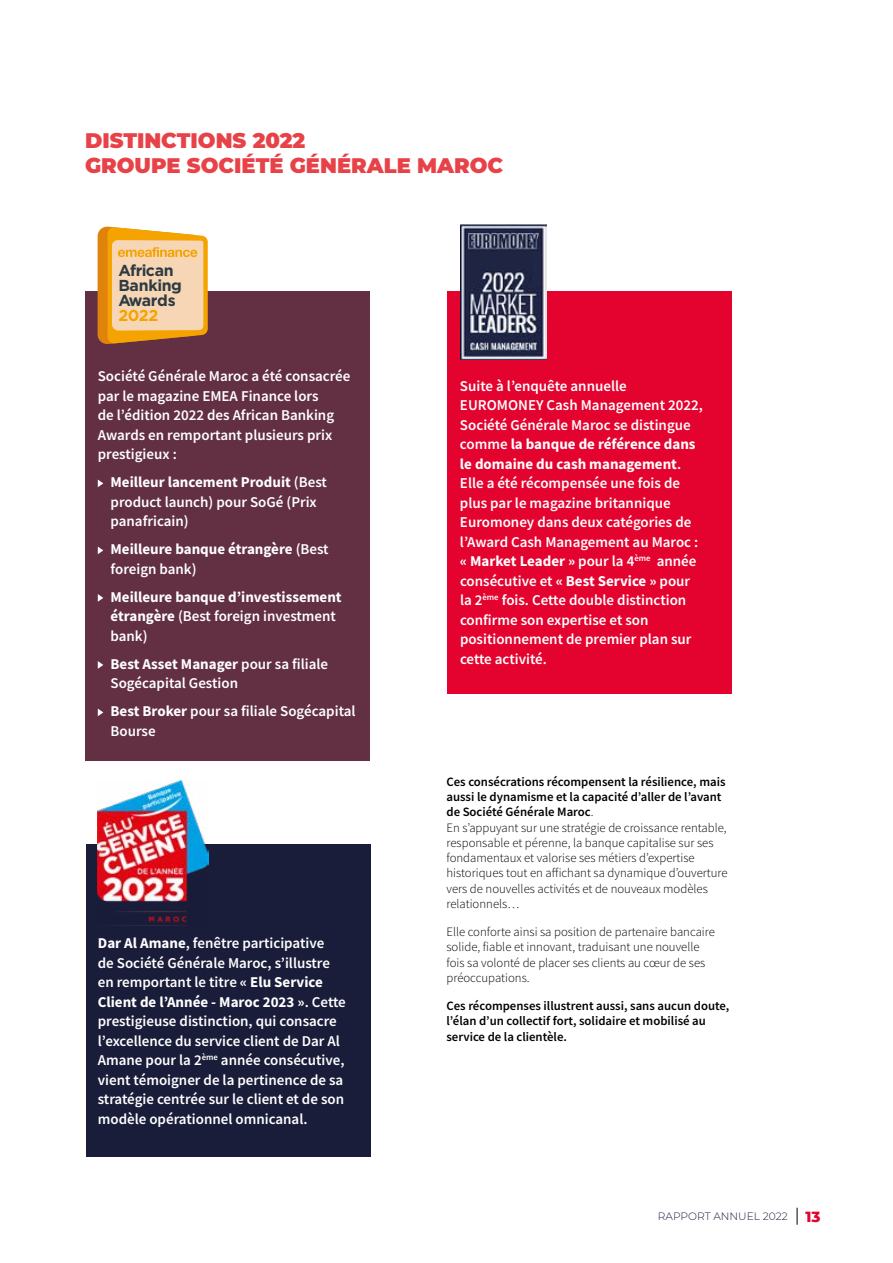
<style>
.page{position:relative;width:893px;height:1263px;background:#fff}
.page>*{position:absolute;margin:0;border:0;box-sizing:border-box;transform-origin:0 0}
.t1{font:900 21px/25.2px "Montserrat";color:#e84249}
.t2{font:700 15.9px/14.9px "Gotham";letter-spacing:-.015em;color:#2f3b42}
.t3{font:700 15.9px "Gotham";color:#f5a300}
.t4{font:600 15px/19.5px "Source Sans Pro";color:#fff}
.t5{font:700 15px/19.5px "Source Sans Pro";color:#fff}
.t6{font:300 12.75px/15.3px "Source Sans Pro";color:#000}
.t7{font:600 12.75px/15.3px "Source Sans Pro";color:#000}
.t8{font:300 10.65px "Montserrat";color:#1a1d3a}
.s1{font-weight:700}
.s2{font-weight:600}
.s3{font-weight:800;font-size:15px;color:#e4032e}
</style>
<div class="page">
<svg style="left:797px;top:1208px;width:1px;height:17px"></svg>
<div style="left:85px;top:291px;width:285px;height:470px;background:#633043"></div>
<div style="left:86px;top:844px;width:285px;height:313px;background:#1a1d3a"></div>
<div style="left:447px;top:291px;width:285px;height:403px;background:#e4032e"></div>
<svg style="left:98px;top:479px;width:5px;height:8px"></svg>
<svg style="left:98px;top:546px;width:5px;height:8px"></svg>
<svg style="left:98px;top:594px;width:5px;height:8px"></svg>
<svg style="left:98px;top:661px;width:5px;height:8px"></svg>
<svg style="left:98px;top:708px;width:5px;height:8px"></svg>
<img style="left:460px;top:224px;width:86px;height:135px">
<svg style="left:98px;top:226px;width:110px;height:118px"></svg>
<img style="left:97px;top:781px;width:111px;height:142px">
<h1 class="t1" style="left:85px;top:127px;width:420px">DISTINCTIONS 2022<br>GROUPE SOCIÉTÉ GÉNÉRALE MAROC</h1>
<p class="t2" style="left:118px;top:263px;width:65px">African<br>Banking<br>Awards</p>
<p class="t3" style="left:118px;top:306px;width:41px">2022</p>
<p class="t4" style="left:98px;top:366px;width:254px">Société Générale Maroc a été consacrée par le magazine EMEA Finance lors<br>de l’édition 2022 des African Banking<br>Awards en remportant plusieurs prix prestigieux :</p>
<p class="t4" style="left:111px;top:472px;width:218px"><span class="s1">Meilleur lancement Produit</span> (Best product launch) pour SoGé (Prix panafricain)</p>
<p class="t5" style="left:111px;top:539px;width:220px">Meilleure banque étrangère <span class="s2">(Best foreign bank)</span></p>
<p class="t5" style="left:111px;top:587px;width:233px">Meilleure banque d’investissement étrangère <span class="s2">(Best foreign investment bank)</span></p>
<p class="t4" style="left:111px;top:654px;width:219px"><span class="s1">Best Asset Manager</span> pour sa filiale<br>Sogécapital Gestion</p>
<p class="t4" style="left:111px;top:701px;width:247px"><span class="s1">Best Broker</span> pour sa filiale Sogécapital<br>Bourse</p>
<p class="t4" style="left:98px;top:933px;width:250px"><span class="s1">Dar Al Amane</span>, fenêtre participative<br>de Société Générale Maroc, s’illustre en remportant le titre <span class="s1">« Elu Service Client de l’Année - Maroc 2023 »</span>. Cette prestigieuse distinction, qui consacre l’excellence du service client de Dar Al Amane pour la 2<sup>ème</sup> année consécutive, vient témoigner de la pertinence de sa stratégie centrée sur le client et de son modèle opérationnel omnicanal.</p>
<p class="t4" style="left:460px;top:376px;width:244px">Suite à l’enquête annuelle<br>EUROMONEY Cash Management 2022,<br>Société Générale Maroc se distingue comme <span class="s1">la banque de référence dans le domaine du cash management</span>.<br>Elle a été récompensée une fois de plus par le magazine britannique<br>Euromoney dans deux catégories de l’Award Cash Management au Maroc : <span class="s1">« Market Leader »</span> pour la 4<sup>ème</sup> année consécutive et <span class="s1">« Best Service »</span> pour la 2<sup>ème</sup> fois. Cette double distinction confirme son expertise et son positionnement de premier plan sur cette activité.</p>
<p class="t6" style="left:446px;top:774px;width:283px"><span class="s2">Ces consécrations récompensent la résilience, mais aussi le dynamisme et la capacité d’aller de l’avant de Société Générale Maroc</span>.<br>En s’appuyant sur une stratégie de croissance rentable, responsable et pérenne, la banque capitalise sur ses fondamentaux et valorise ses métiers d’expertise historiques tout en affichant sa dynamique d’ouverture vers de nouvelles activités et de nouveaux modèles relationnels…</p>
<p class="t6" style="left:446px;top:924px;width:270px">Elle conforte ainsi sa position de partenaire bancaire solide, fiable et innovant, traduisant une nouvelle fois sa volonté de placer ses clients au cœur de ses préoccupations.</p>
<p class="t7" style="left:446px;top:998px;width:284px">Ces récompenses illustrent aussi, sans aucun doute, l’élan d’un collectif fort, solidaire et mobilisé au service de la clientèle.</p>
<p class="t8" style="left:658px;top:1209px;width:164px">RAPPORT ANNUEL 2022 <span class="s3">13</span></p>
</div>
